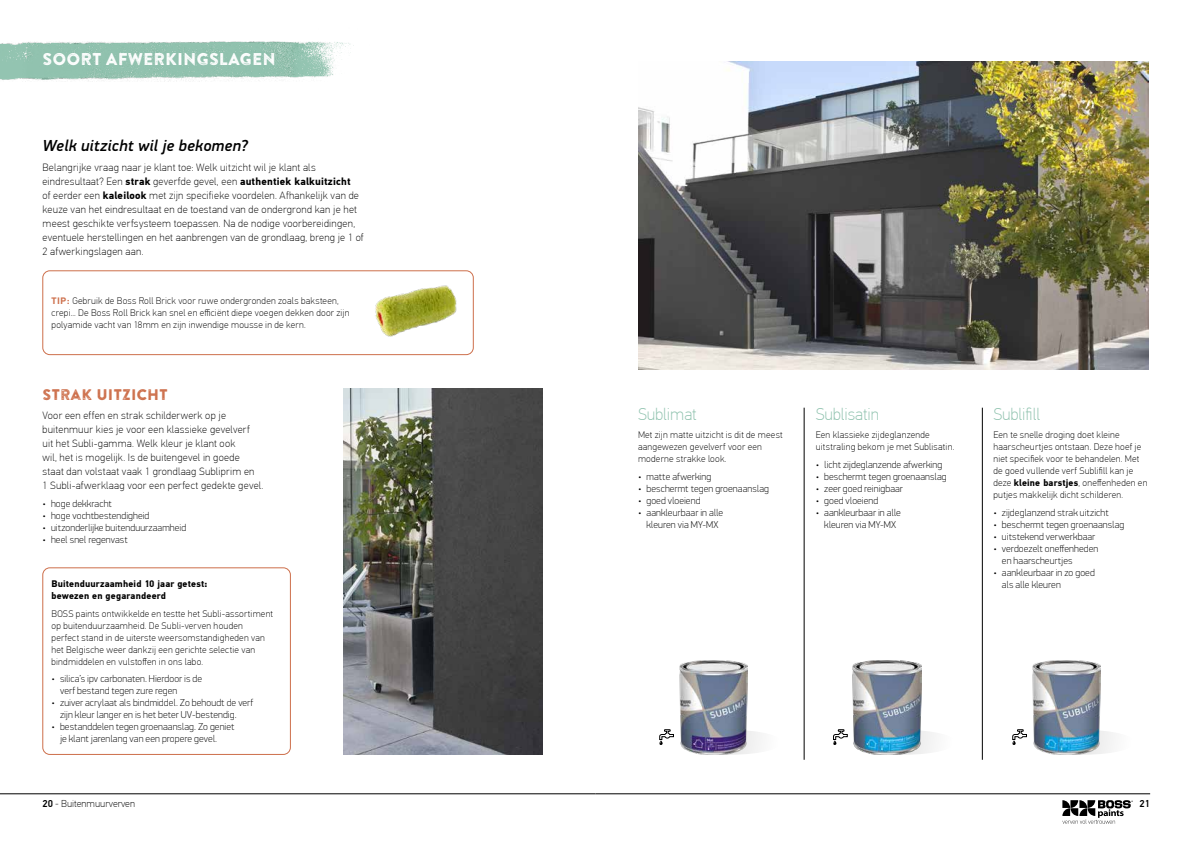
<style>
.page{position:relative;width:1191px;height:842px;background:#fff}
.page>*{position:absolute;margin:0;border:0;box-sizing:border-box;transform-origin:0 0}
.t1{font:100 17px "PF Din Text Pro";color:#8fc2ae}
.t2{font:17px "Brandon Printed Two";color:#fff}
.t3{font:italic 500 16px "PFDIN Display Pro";letter-spacing:.015em;color:#000}
.t4{font:15.3px "Brandon Printed Two";color:#cd6f4b}
.t5{font:100 10.5px/14px "PF Din Text Pro";letter-spacing:.025em;color:#000}
.t6{font:100 10px/12px "PFDIN Display Pro";letter-spacing:.01em;color:#000}
.t7{font:100 10px "PF Din Text Pro";color:#000}
.t8{font:500 10px "PF Din Text Pro";color:#000}
.t9{font:100 9.5px/12px "PF Din Text Pro";letter-spacing:.025em;color:#000}
.t10{font:700 9.5px "PF Din Text Pro";letter-spacing:.015em;color:#000}
.s1{font-weight:700}
.s2{font-family:"PFDIN Display Pro";font-weight:700;color:#cd6f4b}
.s3{font-weight:500}
</style>
<div class="page">
<hr style="left:0;top:793px;width:595px;height:1px;background:#000">
<hr style="left:595px;top:793px;width:555px;height:1px;background:#000">
<svg style="left:1062px;top:800px;width:70px;height:24px"></svg>
<img style="left:638px;top:61px;width:510px;height:309px">
<img style="left:344px;top:389px;width:198px;height:366px">
<img style="left:0;top:41px;width:344px;height:41px">
<hr style="left:804px;top:408px;width:1px;height:352px;background:#000">
<hr style="left:982px;top:408px;width:1px;height:352px;background:#000">
<div style="left:681px;top:730px;width:101px;height:25px;background:#f6f6f6;border-radius:50%"></div>
<img style="left:679px;top:660px;width:69px;height:95px">
<div style="left:854px;top:730px;width:102px;height:25px;background:#f6f6f6;border-radius:50%"></div>
<img style="left:853px;top:660px;width:68px;height:95px">
<div style="left:1033px;top:730px;width:102px;height:25px;background:#f6f6f6;border-radius:50%"></div>
<img style="left:1032px;top:660px;width:68px;height:95px">
<svg style="left:1012px;top:729px;width:14px;height:16px"></svg>
<svg style="left:659px;top:729px;width:14px;height:16px"></svg>
<svg style="left:833px;top:729px;width:14px;height:16px"></svg>
<div style="left:43px;top:568px;width:248px;height:187px;border:1px solid #cd6f4b;border-radius:7px"></div>
<div style="left:43px;top:271px;width:430px;height:84px;border:1px solid #cd6f4b;border-radius:7px"></div>
<img style="left:352px;top:271px;width:121px;height:80px">
<h1 class="t2" style="left:43px;top:49px;width:235px">SOORT AFWERKINGSLAGEN</h1>
<h2 class="t3" style="left:43px;top:136px;width:207px">Welk uitzicht wil je bekomen?</h2>
<p class="t5" style="left:43px;top:161px;width:322px">Belangrijke vraag naar je klant toe: Welk uitzicht wil je klant als eindresultaat? Een <span class="s1">strak</span> geverfde gevel, een <span class="s1">authentiek kalkuitzicht<br></span>of eerder een <span class="s1">kaleilook</span> met zijn specifieke voordelen. Afhankelijk van de keuze van het eindresultaat en de toestand van de ondergrond kan je het meest geschikte verfsysteem toepassen. Na de nodige voorbereidingen, eventuele herstellingen en het aanbrengen van de grondlaag, breng je 1 of 2 afwerkingslagen aan.</p>
<p class="t9" style="left:52px;top:295px;width:299px"><span class="s2">TIP:</span> Gebruik de Boss Roll Brick voor ruwe ondergronden zoals baksteen, crepi... De Boss Roll Brick kan snel en efficiënt diepe voegen dekken door zijn polyamide vacht van 18mm en zijn inwendige mousse in de kern.</p>
<h3 class="t4" style="left:43px;top:385px;width:127px">STRAK UITZICHT</h3>
<p class="t5" style="left:43px;top:409px;width:222px">Voor een effen en strak schilderwerk op je buitenmuur kies je voor een klassieke gevelverf<br>uit het Subli-gamma. Welk kleur je klant ook<br>wil, het is mogelijk. Is de buitengevel in goede staat dan volstaat vaak 1 grondlaag Subliprim en<br>1 Subli‑afwerklaag voor een perfect gedekte gevel.</p>
<p class="t6" style="left:43px;top:498px;width:71px">• hoge dekkracht</p>
<p class="t6" style="left:43px;top:510px;width:108px">• hoge vochtbestendigheid</p>
<p class="t6" style="left:43px;top:522px;width:145px">• uitzonderlijke buitenduurzaamheid</p>
<p class="t6" style="left:43px;top:534px;width:87px">• heel snel regenvast</p>
<h1 class="t1" style="left:638px;top:405px;width:60px">Sublimat</h1>
<p class="t9" style="left:638px;top:429px;width:146px">Met zijn matte uitzicht is dit de meest aangewezen gevelverf voor een moderne strakke look.</p>
<p class="t6" style="left:638px;top:470px;width:75px">• matte afwerking</p>
<p class="t6" style="left:638px;top:482px;width:132px">• beschermt tegen groenaanslag</p>
<p class="t6" style="left:638px;top:494px;width:64px">• goed vloeiend</p>
<p class="t6" style="left:638px;top:506px;width:87px;text-align:center">• aankleurbaar in alle kleuren via MY-MX</p>
<h1 class="t1" style="left:815px;top:405px;width:65px">Sublisatin</h1>
<p class="t9" style="left:815px;top:429px;width:140px">Een klassieke zijdeglanzende uitstraling bekom je met Sublisatin.</p>
<p class="t6" style="left:815px;top:458px;width:128px">• licht zijdeglanzende afwerking</p>
<p class="t6" style="left:815px;top:470px;width:132px">• beschermt tegen groenaanslag</p>
<p class="t6" style="left:815px;top:482px;width:89px">• zeer goed reinigbaar</p>
<p class="t6" style="left:815px;top:494px;width:64px">• goed vloeiend</p>
<p class="t6" style="left:815px;top:506px;width:87px;text-align:center">• aankleurbaar in alle kleuren via MY-MX</p>
<h1 class="t1" style="left:993px;top:405px;width:48px">Sublifill</h1>
<p class="t9" style="left:993px;top:429px;width:155px">Een te snelle droging doet kleine haarscheurtjes ontstaan. Deze hoef je niet specifiek voor te behandelen. Met de goed vullende verf Sublifill kan je deze <span class="s1">kleine barstjes</span>, oneffenheden en putjes makkelijk dicht schilderen.</p>
<p class="t6" style="left:993px;top:506px;width:117px">• zijdeglanzend strak uitzicht</p>
<p class="t6" style="left:993px;top:518px;width:132px">• beschermt tegen groenaanslag</p>
<p class="t6" style="left:993px;top:530px;width:103px">• uitstekend verwerkbaar</p>
<p class="t6" style="left:1002px;top:542px;width:98px;text-indent:-8px">• verdoezelt oneffenheden en haarscheurtjes</p>
<p class="t6" style="left:993px;top:566px;width:103px">• aankleurbaar in zo goed</p>
<p class="t10" style="left:52px;top:578px;width:157px">Buitenduurzaamheid 10 jaar getest:</p>
<p class="t6" style="left:1002px;top:578px;width:60px">als alle kleuren</p>
<p class="t10" style="left:52px;top:590px;width:116px">bewezen en gegarandeerd</p>
<p class="t9" style="left:52px;top:607px;width:223px">BOSS paints ontwikkelde en testte het Subli-assortiment op buitenduurzaamheid. De Subli-verven houden<br>perfect stand in de uiterste weersomstandigheden van het Belgische weer dankzij een gerichte selectie van bindmiddelen en vulstoffen in ons labo.</p>
<p class="t6" style="left:60px;top:673px;width:143px;text-indent:-8px">• silica’s ipv carbonaten. Hierdoor is de verf bestand tegen zure regen</p>
<p class="t6" style="left:60px;top:697px;width:195px;text-indent:-8px">• zuiver acrylaat als bindmiddel. Zo behoudt de verf zijn kleur langer en is het beter UV-bestendig.</p>
<p class="t6" style="left:60px;top:721px;width:176px;text-indent:-8px">• bestanddelen tegen groenaanslag. Zo geniet je klant jarenlang van een propere gevel.</p>
<p class="t7" style="left:43px;top:798px;width:94px"><span class="s3">20</span> - Buitenmuurverven</p>
<p class="t8" style="left:1139px;top:798px;width:12px">21</p>
</div>
